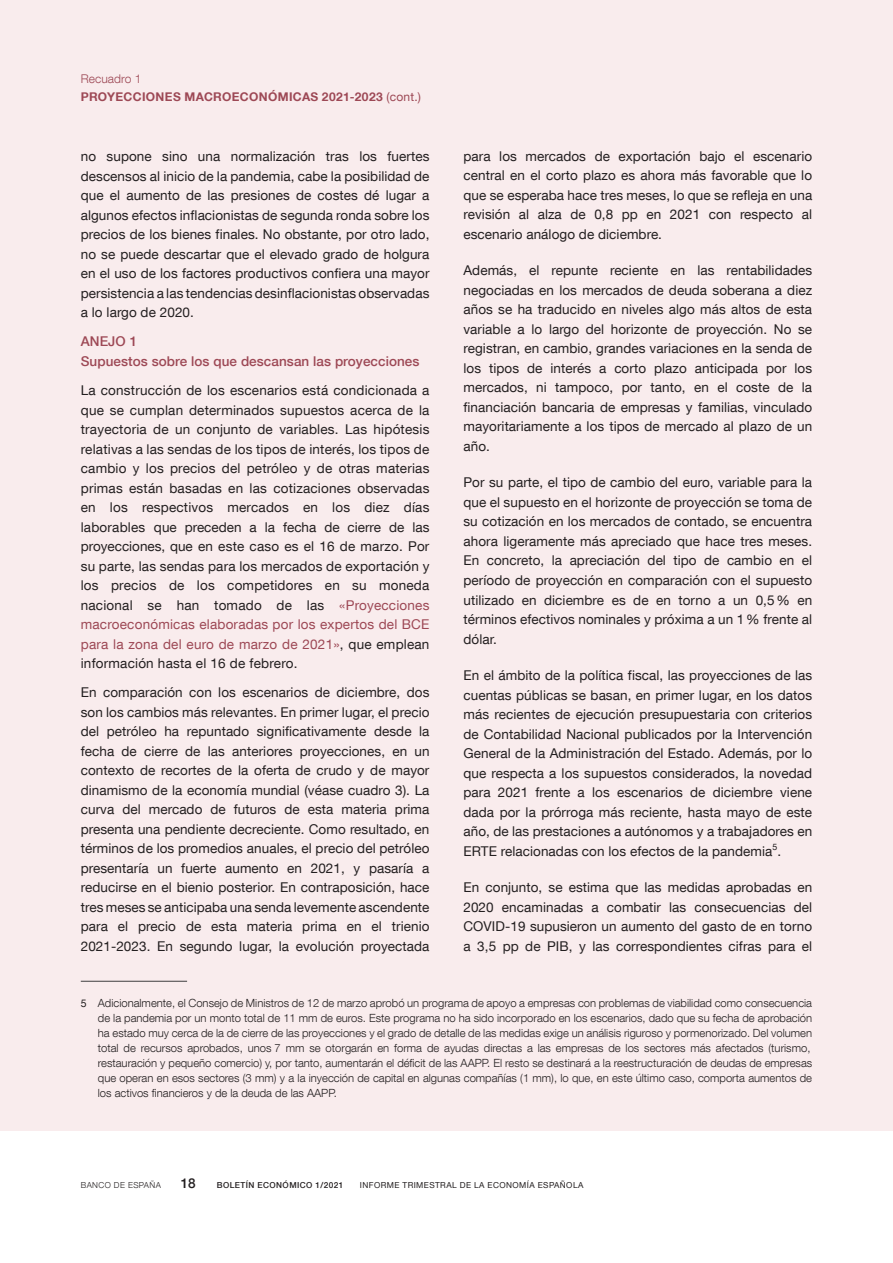
<style>
.page{position:relative;width:893px;height:1263px;background:#fff}
.page>*{position:absolute;margin:0;border:0;box-sizing:border-box;transform-origin:0 0}
.t1{font:13.5px/19.5px "Bd E Neue Helvetica";letter-spacing:.005em;color:#231f20;text-align:justify}
.t2{font:500 13.5px/19.5px "Bd E Neue Helvetica";letter-spacing:.005em;color:#9d4855}
.t3{font:500 13.5px "Bd E Neue Helvetica";color:#231f20}
.t4{font:700 12px/18px "Bd E Neue Helvetica";letter-spacing:.03em;color:#9d4855}
.t5{font:300 11.25px/15px "Bd E Neue Helvetica";color:#231f20}
.t6{font:8.25px "Bd E Neue Helvetica";letter-spacing:.05em;color:#231f20}
.t7{font:500 8.25px "Bd E Neue Helvetica";letter-spacing:.05em;color:#231f20}
.t8{font:300 8.25px "Bd E Neue Helvetica";letter-spacing:.05em;color:#231f20}
.s1{font-weight:300}
.s2{font-weight:400}
.s3{color:#9d4855}
.s4{font-weight:400;font-size:10.5px}
</style>
<div class="page">
<div style="left:0;top:0;width:893px;height:1131px;background:#f9eced"></div>
<hr style="left:81px;top:981px;width:106px;height:1px;background:#3e3e3f">
<p class="t4" style="left:81px;top:70px;width:342px"><span class="s1">Recuadro 1<br></span>PROYECCIONES MACROECONÓMICAS 2021-2023 <span class="s2">(cont.)</span></p>
<p class="t1" style="left:81px;top:146px;width:350px">no supone sino una normalización tras los fuertes descensos al inicio de la pandemia, cabe la posibilidad de que el aumento de las presiones de costes dé lugar a algunos efectos inflacionistas de segunda ronda sobre los precios de los bienes finales. No obstante, por otro lado, no se puede descartar que el elevado grado de holgura en el uso de los factores productivos confiera una mayor persistencia a las tendencias desinflacionistas observadas a lo largo de 2020.</p>
<p class="t2" style="left:81px;top:332px;width:340px">ANEJO 1<br>Supuestos sobre los que descansan las proyecciones</p>
<p class="t1" style="left:81px;top:380px;width:350px">La construcción de los escenarios está condicionada a que se cumplan determinados supuestos acerca de la trayectoria de un conjunto de variables. Las hipótesis relativas a las sendas de los tipos de interés, los tipos de cambio y los precios del petróleo y de otras materias primas están basadas en las cotizaciones observadas en los respectivos mercados en los diez días laborables que preceden a la fecha de cierre de las proyecciones, que en este caso es el 16 de marzo. Por su parte, las sendas para los mercados de exportación y los precios de los competidores en su moneda nacional se han tomado de las <span class="s3">«Proyecciones macroeconómicas elaboradas por los expertos del BCE para la zona del euro de marzo de 2021»</span>, que emplean información hasta el 16 de febrero.</p>
<p class="t1" style="left:81px;top:682px;width:350px">En comparación con los escenarios de diciembre, dos son los cambios más relevantes. En primer lugar, el precio del petróleo ha repuntado significativamente desde la fecha de cierre de las anteriores proyecciones, en un contexto de recortes de la oferta de crudo y de mayor dinamismo de la economía mundial (véase cuadro 3). La curva del mercado de futuros de esta materia prima presenta una pendiente decreciente. Como resultado, en términos de los promedios anuales, el precio del petróleo presentaría un fuerte aumento en 2021, y pasaría a reducirse en el bienio posterior. En contraposición, hace tres meses se anticipaba una senda levemente ascendente para el precio de esta materia prima en el trienio 2021‑2023. En segundo lugar, la evolución proyectada</p>
<p class="t1" style="left:463px;top:146px;width:350px">para los mercados de exportación bajo el escenario central en el corto plazo es ahora más favorable que lo que se esperaba hace tres meses, lo que se refleja en una revisión al alza de 0,8 pp en 2021 con respecto al escenario análogo de diciembre.</p>
<p class="t1" style="left:463px;top:260px;width:350px">Además, el repunte reciente en las rentabilidades negociadas en los mercados de deuda soberana a diez años se ha traducido en niveles algo más altos de esta variable a lo largo del horizonte de proyección. No se registran, en cambio, grandes variaciones en la senda de los tipos de interés a corto plazo anticipada por los mercados, ni tampoco, por tanto, en el coste de la financiación bancaria de empresas y familias, vinculado mayoritariamente a los tipos de mercado al plazo de un año.</p>
<p class="t1" style="left:463px;top:472px;width:350px">Por su parte, el tipo de cambio del euro, variable para la que el supuesto en el horizonte de proyección se toma de su cotización en los mercados de contado, se encuentra ahora ligeramente más apreciado que hace tres meses.<br>En concreto, la apreciación del tipo de cambio en el período de proyección en comparación con el supuesto utilizado en diciembre es de en torno a un 0,5% en términos efectivos nominales y próxima a un 1% frente al dólar.</p>
<p class="t1" style="left:463px;top:665px;width:350px">En el ámbito de la política fiscal, las proyecciones de las cuentas públicas se basan, en primer lugar, en los datos más recientes de ejecución presupuestaria con criterios de Contabilidad Nacional publicados por la Intervención General de la Administración del Estado. Además, por lo que respecta a los supuestos considerados, la novedad para 2021 frente a los escenarios de diciembre viene dada por la prórroga más reciente, hasta mayo de este año, de las prestaciones a autónomos y a trabajadores en ERTE relacionadas con los efectos de la pandemia<sup>5</sup>.</p>
<p class="t1" style="left:463px;top:877px;width:350px">En conjunto, se estima que las medidas aprobadas en 2020 encaminadas a combatir las consecuencias del COVID-19 supusieron un aumento del gasto de en torno a 3,5 pp de PIB, y las correspondientes cifras para el</p>
<p class="t5" style="left:98px;top:995px;width:716px;text-indent:-17px"><span class="s4">5</span> Adicionalmente, el Consejo de Ministros de 12 de marzo aprobó un programa de apoyo a empresas con problemas de viabilidad como consecuencia de la pandemia por un monto total de 11 mm de euros. Este programa no ha sido incorporado en los escenarios, dado que su fecha de aprobación ha estado muy cerca de la de cierre de las proyecciones y el grado de detalle de las medidas exige un análisis riguroso y pormenorizado. Del volumen total de recursos aprobados, unos 7 mm se otorgarán en forma de ayudas directas a las empresas de los sectores más afectados (turismo, restauración y pequeño comercio) y, por tanto, aumentarán el déficit de las AAPP. El resto se destinará a la reestructuración de deudas de empresas que operan en esos sectores (3 mm) y a la inyección de capital en algunas compañías (1 mm), lo que, en este último caso, comporta aumentos de los activos financieros y de la deuda de las AAPP.</p>
<p class="t8" style="left:81px;top:1180px;width:82px">BANCO DE ESPAÑA</p>
<p class="t3" style="left:181px;top:1175px;width:16px">18</p>
<p class="t7" style="left:217px;top:1180px;width:128px">BOLETÍN ECONÓMICO 1/2021</p>
<p class="t6" style="left:360px;top:1180px;width:225px">INFORME TRIMESTRAL DE LA ECONOMÍA ESPAÑOLA</p>
</div>
